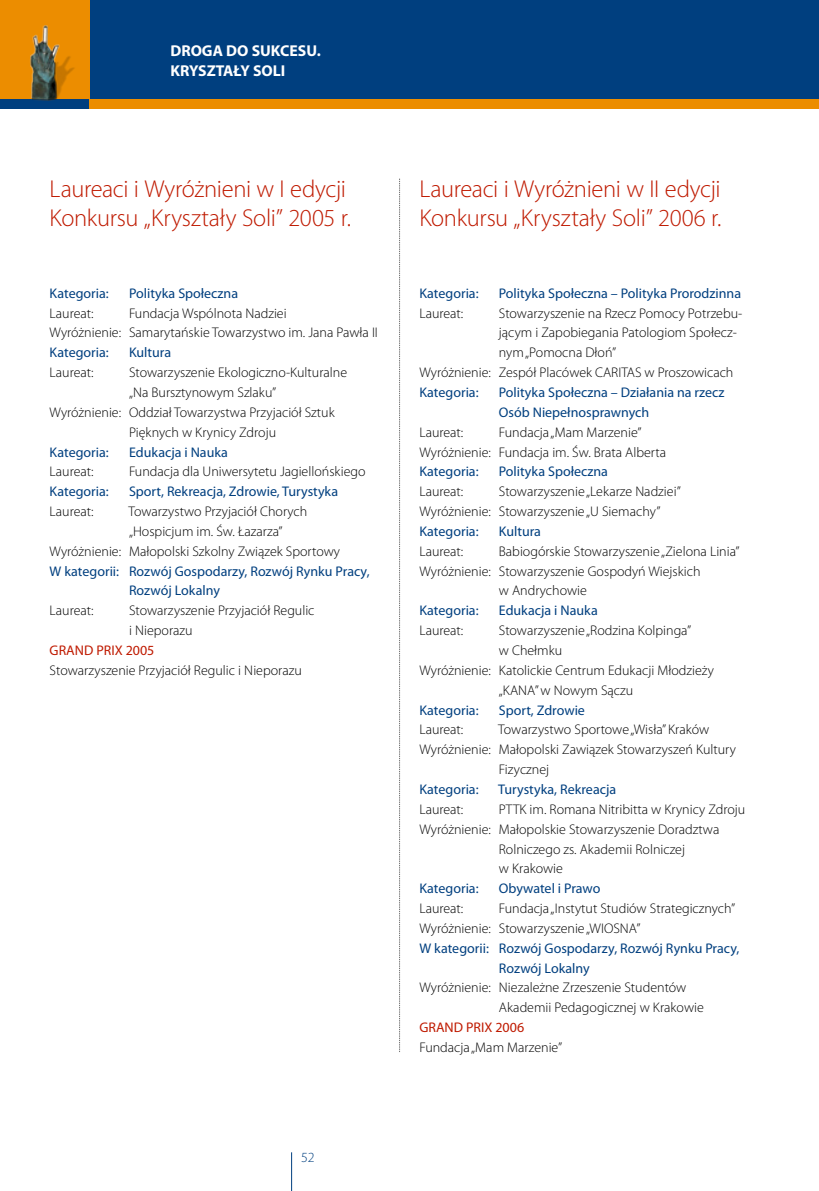
<style>
.page{position:relative;width:819px;height:1191px;background:#fff}
.page>*{position:absolute;margin:0;border:0;box-sizing:border-box;transform-origin:0 0}
.t1{font:300 24.5px/29.4px "Myriad Pro";letter-spacing:-.01em;color:#bf1a00}
.t2{font:700 15.75px/19.2px "Myriad Pro";color:#fff}
.t3{font:300 14px/19.8px "Myriad Pro";color:#000}
.t4{font:14px/19.8px "Myriad Pro";color:#003f7f}
.t5{font:14px "Myriad Pro";color:#bf1a00}
.t6{font:300 14px "Myriad Pro";color:#003f7f}
</style>
<div class="page">
<div style="left:89px;top:0;width:730px;height:99px;background:#003f7f"></div>
<div style="left:0;top:0;width:89px;height:99px;background:#ec8d00"></div>
<div style="left:0;top:99px;width:91px;height:10px;background:#003f7f"></div>
<div style="left:89px;top:99px;width:730px;height:10px;background:#ec8d00"></div>
<hr style="left:291px;top:1152px;width:1px;height:39px;background:#003f7f">
<img style="left:30px;top:25px;width:45px;height:76px">
<svg style="left:399px;top:179px;width:1px;height:873px"></svg>
<p class="t2" style="left:170px;top:42px;width:152px">DROGA DO SUKCESU.<br>KRYSZTAŁY SOLI</p>
<h1 class="t1" style="left:50px;top:175px;width:303px">Laureaci i Wyróżnieni w I edycji<br>Konkursu „Kryształy Soli” 2005 r.</h1>
<p class="t4" style="left:50px;top:283px;width:61px">Kategoria:</p>
<p class="t4" style="left:129px;top:283px;width:110px">Polityka Społeczna</p>
<p class="t3" style="left:50px;top:303px;width:45px">Laureat:</p>
<p class="t3" style="left:50px;top:303px;width:330px;text-indent:79px">Fundacja Wspólnota Nadziei<br>Wyróżnienie: Samarytańskie Towarzystwo im. Jana Pawła II</p>
<p class="t4" style="left:50px;top:343px;width:61px">Kategoria:</p>
<p class="t4" style="left:129px;top:343px;width:44px">Kultura</p>
<p class="t3" style="left:50px;top:363px;width:45px">Laureat:</p>
<p class="t3" style="left:129px;top:363px;width:219px">Stowarzyszenie Ekologiczno-Kulturalne</p>
<p class="t3" style="left:129px;top:383px;width:149px">„Na Bursztynowym Szlaku”</p>
<p class="t3" style="left:50px;top:402px;width:286px">Wyróżnienie: Oddział Towarzystwa Przyjaciół Sztuk</p>
<p class="t3" style="left:129px;top:422px;width:148px">Pięknych w Krynicy Zdroju</p>
<p class="t4" style="left:50px;top:442px;width:61px">Kategoria:</p>
<p class="t4" style="left:129px;top:442px;width:100px">Edukacja i Nauka</p>
<p class="t3" style="left:50px;top:462px;width:45px">Laureat:</p>
<p class="t3" style="left:129px;top:462px;width:238px">Fundacja dla Uniwersytetu Jagiellońskiego</p>
<p class="t4" style="left:50px;top:482px;width:61px">Kategoria:</p>
<p class="t4" style="left:129px;top:482px;width:211px">Sport, Rekreacja, Zdrowie, Turystyka</p>
<p class="t3" style="left:50px;top:502px;width:45px">Laureat:</p>
<p class="t3" style="left:128px;top:502px;width:180px">Towarzystwo Przyjaciół Chorych</p>
<p class="t3" style="left:129px;top:521px;width:155px">„Hospicjum im. Św. Łazarza”</p>
<p class="t3" style="left:50px;top:541px;width:292px">Wyróżnienie: Małopolski Szkolny Związek Sportowy</p>
<p class="t4" style="left:129px;top:561px;width:242px;text-indent:-79px">W kategorii: Rozwój Gospodarzy, Rozwój Rynku Pracy,<br>Rozwój Lokalny</p>
<p class="t3" style="left:50px;top:601px;width:45px">Laureat:</p>
<p class="t3" style="left:129px;top:601px;width:187px">Stowarzyszenie Przyjaciół Regulic i Nieporazu</p>
<p class="t5" style="left:50px;top:642px;width:106px">GRAND PRIX 2005</p>
<p class="t3" style="left:50px;top:660px;width:254px">Stowarzyszenie Przyjaciół Regulic i Nieporazu</p>
<p class="t6" style="left:301px;top:1149px;width:15px">52</p>
<h1 class="t1" style="left:419px;top:175px;width:303px">Laureaci i Wyróżnieni w II edycji<br>Konkursu „Kryształy Soli” 2006 r.</h1>
<p class="t4" style="left:419px;top:283px;width:61px">Kategoria:</p>
<p class="t4" style="left:499px;top:283px;width:244px">Polityka Społeczna – Polityka Prorodzinna</p>
<p class="t3" style="left:419px;top:303px;width:45px">Laureat:</p>
<p class="t3" style="left:499px;top:303px;width:245px">Stowarzyszenie na Rzecz Pomocy Potrzebu-</p>
<p class="t3" style="left:499px;top:323px;width:239px">jącym i Zapobiegania Patologiom Społecz-</p>
<p class="t3" style="left:499px;top:343px;width:119px">nym „Pomocna Dłoń”</p>
<p class="t3" style="left:419px;top:363px;width:315px">Wyróżnienie: Zespół Placówek CARITAS w Proszowicach</p>
<p class="t4" style="left:419px;top:383px;width:61px">Kategoria:</p>
<p class="t4" style="left:499px;top:383px;width:227px">Polityka Społeczna – Działania na rzecz<br>Osób Niepełnosprawnych</p>
<p class="t3" style="left:419px;top:422px;width:45px">Laureat:</p>
<p class="t3" style="left:419px;top:422px;width:248px;text-indent:79px">Fundacja „Mam Marzenie”<br>Wyróżnienie: Fundacja im. Św. Brata Alberta</p>
<p class="t4" style="left:419px;top:462px;width:61px">Kategoria:</p>
<p class="t4" style="left:499px;top:462px;width:110px">Polityka Społeczna</p>
<p class="t3" style="left:419px;top:482px;width:45px">Laureat:</p>
<p class="t3" style="left:419px;top:482px;width:263px;text-indent:79px">Stowarzyszenie „Lekarze Nadziei”<br>Wyróżnienie: Stowarzyszenie „U Siemachy”</p>
<p class="t4" style="left:419px;top:521px;width:61px">Kategoria:</p>
<p class="t4" style="left:499px;top:521px;width:44px">Kultura</p>
<p class="t3" style="left:419px;top:541px;width:45px">Laureat:</p>
<p class="t3" style="left:499px;top:541px;width:242px">Babiogórskie Stowarzyszenie „Zielona Linia”</p>
<p class="t3" style="left:419px;top:561px;width:283px">Wyróżnienie: Stowarzyszenie Gospodyń Wiejskich</p>
<p class="t3" style="left:499px;top:581px;width:90px">w Andrychowie</p>
<p class="t4" style="left:419px;top:601px;width:61px">Kategoria:</p>
<p class="t4" style="left:499px;top:601px;width:100px">Edukacja i Nauka</p>
<p class="t3" style="left:419px;top:621px;width:45px">Laureat:</p>
<p class="t3" style="left:499px;top:621px;width:194px">Stowarzyszenie „Rodzina Kolpinga”</p>
<p class="t3" style="left:499px;top:640px;width:65px">w Chełmku</p>
<p class="t3" style="left:419px;top:660px;width:296px">Wyróżnienie: Katolickie Centrum Edukacji Młodzieży</p>
<p class="t3" style="left:499px;top:680px;width:136px">„KANA” w Nowym Sączu</p>
<p class="t4" style="left:419px;top:700px;width:61px">Kategoria:</p>
<p class="t4" style="left:499px;top:700px;width:88px">Sport, Zdrowie</p>
<p class="t3" style="left:419px;top:720px;width:45px">Laureat:</p>
<p class="t3" style="left:498px;top:720px;width:212px">Towarzystwo Sportowe „Wisła” Kraków</p>
<p class="t3" style="left:419px;top:740px;width:318px">Wyróżnienie: Małopolski Zawiązek Stowarzyszeń Kultury</p>
<p class="t3" style="left:499px;top:760px;width:52px">Fizycznej</p>
<p class="t4" style="left:419px;top:779px;width:61px">Kategoria:</p>
<p class="t4" style="left:498px;top:779px;width:119px">Turystyka, Rekreacja</p>
<p class="t3" style="left:419px;top:799px;width:45px">Laureat:</p>
<p class="t3" style="left:499px;top:799px;width:248px">PTTK im. Romana Nitribitta w Krynicy Zdroju</p>
<p class="t3" style="left:419px;top:819px;width:301px">Wyróżnienie: Małopolskie Stowarzyszenie Doradztwa</p>
<p class="t3" style="left:499px;top:839px;width:188px">Rolniczego zs. Akademii Rolniczej</p>
<p class="t3" style="left:499px;top:859px;width:66px">w Krakowie</p>
<p class="t4" style="left:419px;top:879px;width:61px">Kategoria:</p>
<p class="t4" style="left:499px;top:879px;width:103px">Obywatel i Prawo</p>
<p class="t3" style="left:419px;top:898px;width:45px">Laureat:</p>
<p class="t3" style="left:419px;top:898px;width:317px;text-indent:79px">Fundacja „Instytut Studiów Strategicznych”<br>Wyróżnienie: Stowarzyszenie „WIOSNA”</p>
<p class="t4" style="left:499px;top:938px;width:242px;text-indent:-79px">W kategorii: Rozwój Gospodarzy, Rozwój Rynku Pracy,<br>Rozwój Lokalny</p>
<p class="t3" style="left:499px;top:978px;width:206px;text-indent:-79px">Wyróżnienie: Niezależne Zrzeszenie Studentów<br>Akademii Pedagogicznej w Krakowie</p>
<p class="t5" style="left:419px;top:1019px;width:106px">GRAND PRIX 2006</p>
<p class="t3" style="left:419px;top:1037px;width:144px">Fundacja „Mam Marzenie”</p>
</div>
